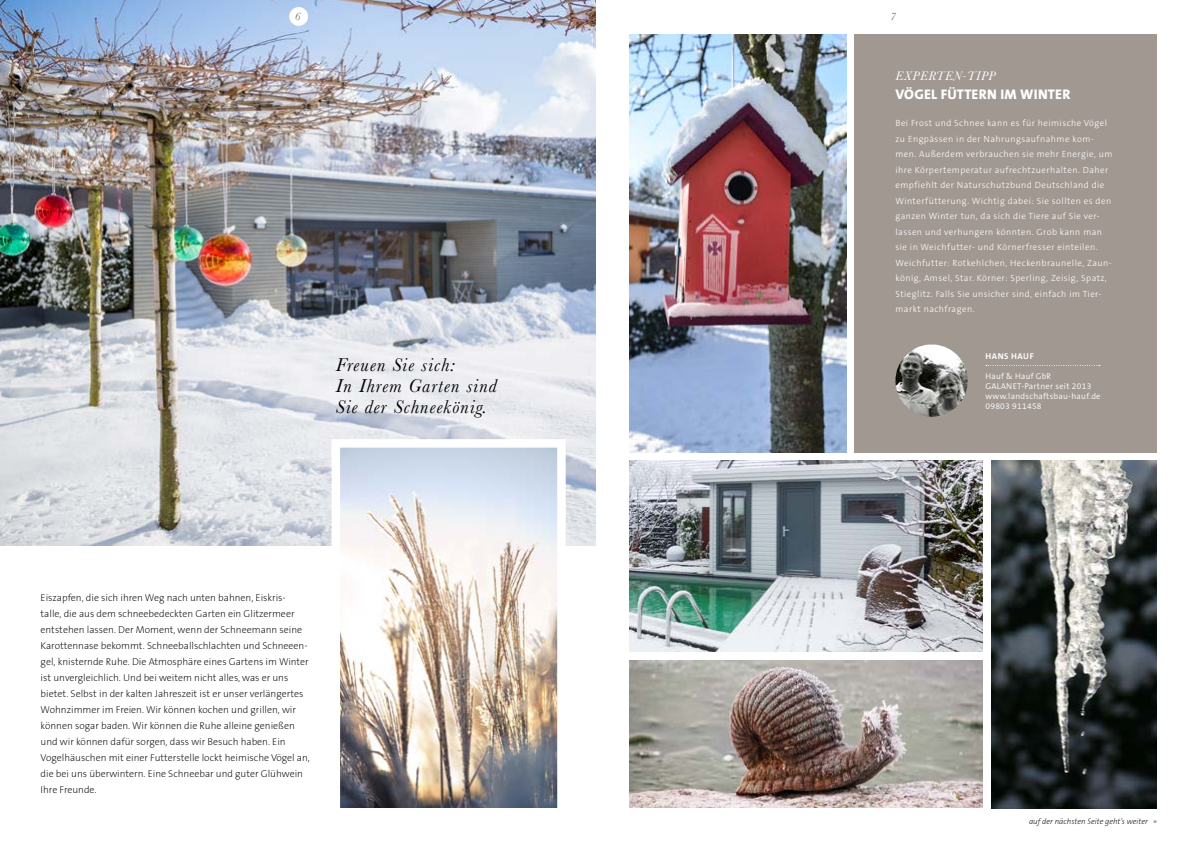
<style>
.page{position:relative;width:1191px;height:842px;background:#fff}
.page>*{position:absolute;margin:0;border:0;box-sizing:border-box;transform-origin:0 0}
.t1{font:italic 19.3px/20.9px "Baskerville";letter-spacing:.06em;color:#000}
.t2{font:800 14px "The Sans B8";letter-spacing:.02em;color:#fff}
.t3{font:italic 12.8px "Baskerville";letter-spacing:.06em;color:#fff}
.t4{font:italic 11px "Baskerville";color:#6a6b6b}
.t5{font:200 10px/16px "The Sans B2";color:#000}
.t6{font:300 9px/15.5px "The Sans B3";letter-spacing:.05em;color:#fff}
.t7{font:300 8.5px/10px "The Sans B4";letter-spacing:.03em;color:#fff}
.t8{font:700 8.5px "The Sans B7";letter-spacing:.06em;color:#fff}
.t9{font:italic 200 8px "The Sans B2";color:#000}
</style>
<div class="page">
<div style="left:855px;top:34px;width:302px;height:418px;background:#a19892"></div>
<img style="left:0;top:0;width:595px;height:546px">
<img style="left:629px;top:660px;width:354px;height:148px">
<svg style="left:986px;top:365px;width:114px;height:1px"></svg>
<img style="left:895px;top:345px;width:72px;height:72px;border-radius:35px">
<img style="left:629px;top:34px;width:217px;height:418px">
<img style="left:629px;top:461px;width:354px;height:190px">
<img style="left:991px;top:461px;width:166px;height:348px">
<img style="left:341px;top:449px;width:215px;height:359px">
<div style="left:331px;top:439px;width:235px;height:379px;border:9px solid #fff"></div>
<div style="left:289px;top:7px;width:19px;height:19px;background:#fff;border-radius:50%"></div>
<p class="t4" style="left:295px;top:9px;width:7px">6</p>
<p class="t4" style="left:890px;top:9px;width:7px">7</p>
<h1 class="t1" style="left:336px;top:355px;width:162px">Freuen Sie sich:<br>In Ihrem Garten sind<br>Sie der Schneekönig.</h1>
<p class="t5" style="left:41px;top:590px;width:271px">Eiszapfen, die sich ihren Weg nach unten bahnen, Eiskris-<br>talle, die aus dem schneebedeckten Garten ein Glitzermeer entstehen lassen. Der Moment, wenn der Schneemann seine Karottennase bekommt. Schneeballschlachten und Schneeen&shy;gel, knisternde Ruhe. Die Atmosphäre eines Gartens im Winter ist unvergleichlich. Und bei weitem nicht alles, was er uns bietet. Selbst in der kalten Jahreszeit ist er unser verlängertes Wohnzimmer im Freien. Wir können kochen und grillen, wir können sogar baden. Wir können die Ruhe alleine genießen und wir können dafür sorgen, dass wir Besuch haben. Ein Vogelhäuschen mit einer Futterstelle lockt heimische Vögel an, die bei uns überwintern. Eine Schneebar und guter Glühwein Ihre Freunde.</p>
<p class="t3" style="left:895px;top:67px;width:101px">EXPERTEN-TIPP</p>
<h2 class="t2" style="left:895px;top:87px;width:176px">VÖGEL FÜTTERN IM WINTER</h2>
<p class="t6" style="left:895px;top:116px;width:218px">Bei Frost und Schnee kann es für heimische Vögel zu Engpässen in der Nahrungsaufnahme kom&shy;men. Außerdem verbrauchen sie mehr Energie, um ihre Körpertemperatur aufrechtzuerhalten. Daher empfiehlt der Naturschutzbund Deutschland die Winterfütterung. Wichtig dabei: Sie sollten es den ganzen Winter tun, da sich die Tiere auf Sie ver&shy;lassen und verhungern könnten. Grob kann man sie in Weichfutter- und Körnerfresser einteilen.<br>Weichfutter: Rotkehlchen, Heckenbraunelle, Zaun&shy;könig, Amsel, Star. Körner: Sperling, Zeisig, Spatz, Stieglitz. Falls Sie unsicher sind, einfach im Tier&shy;markt nachfragen.</p>
<p class="t8" style="left:985px;top:351px;width:50px">HANS HAUF</p>
<p class="t7" style="left:985px;top:371px;width:117px">Hauf &amp; Hauf GbR<br>GALANET-Partner seit 2013 www.landschaftsbau-hauf.de<br>09803 911458</p>
<p class="t9" style="left:1029px;top:817px;width:129px">auf der nächsten Seite geht’s weiter »</p>
</div>
